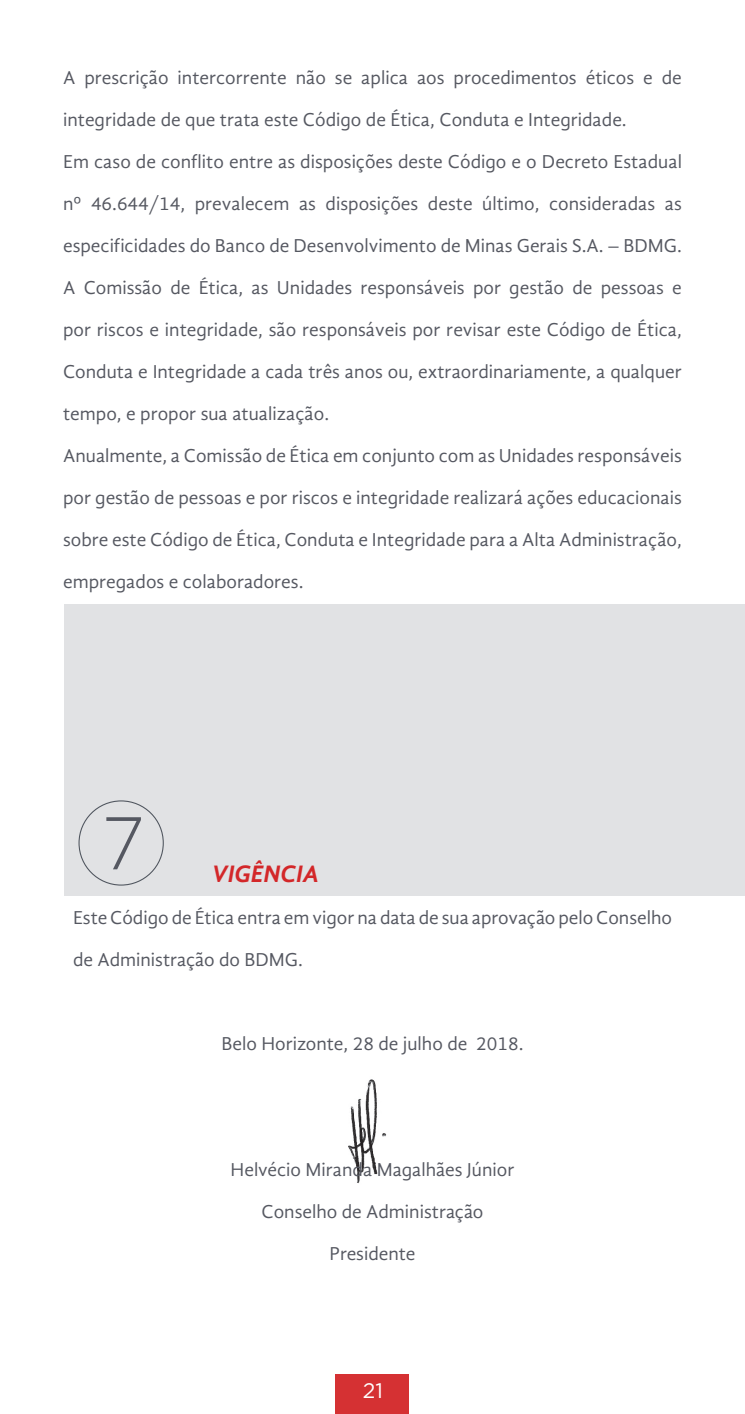
<style>
.page{position:relative;width:745px;height:1414px;background:#fff}
.page>*{position:absolute;margin:0;border:0;box-sizing:border-box;transform-origin:0 0}
.t1{font:italic 700 24.5px "Gandhi Sans";color:#d32729}
.t2{font:21px "Gotham";color:#fff}
.t3{font:19.25px/42px "Gandhi Sans";color:#555861}
</style>
<div class="page">
<img style="left:348px;top:1079px;width:39px;height:104px">
<div style="left:335px;top:1374px;width:74px;height:40px;background:#d53133"></div>
<div style="left:65px;top:604px;width:679px;height:291px;background:#e1e2e4"></div>
<svg style="left:106px;top:817px;width:35px;height:52px"></svg>
<p class="t3" style="left:63px;top:57px;width:620px">A prescrição intercorrente não se aplica aos procedimentos éticos e de integridade de que trata este Código de Ética, Conduta e Integridade.<br>Em caso de conflito entre as disposições deste Código e o Decreto Estadual nº 46.644/14, prevalecem as disposições deste último, consideradas as especificidades do Banco de Desenvolvimento de Minas Gerais S.A. – BDMG.<br>A Comissão de Ética, as Unidades responsáveis por gestão de pessoas e por riscos e integridade, são responsáveis por revisar este Código de Ética, Conduta e Integridade a cada três anos ou, extraordinariamente, a qualquer tempo, e propor sua atualização.<br>Anualmente, a Comissão de Ética em conjunto com as Unidades responsáveis por gestão de pessoas e por riscos e integridade realizará ações educacionais sobre este Código de Ética, Conduta e Integridade para a Alta Administração, empregados e colaboradores.</p>
<p class="t1" style="left:212px;top:860px;width:108px">VIGÊNCIA</p>
<p class="t3" style="left:73px;top:897px;width:600px">Este Código de Ética entra em vigor na data de sua aprovação pelo Conselho de Administração do BDMG.</p>
<p class="t3" style="left:221px;top:1023px;width:303px">Belo Horizonte, 28 de julho de 2018.</p>
<p class="t3" style="left:230px;top:1149px;width:285px;text-align:center">Helvécio Miranda Magalhães Júnior<br>Conselho de Administração<br>Presidente</p>
<p class="t2" style="left:362px;top:1379px;width:22px">21</p>
</div>
